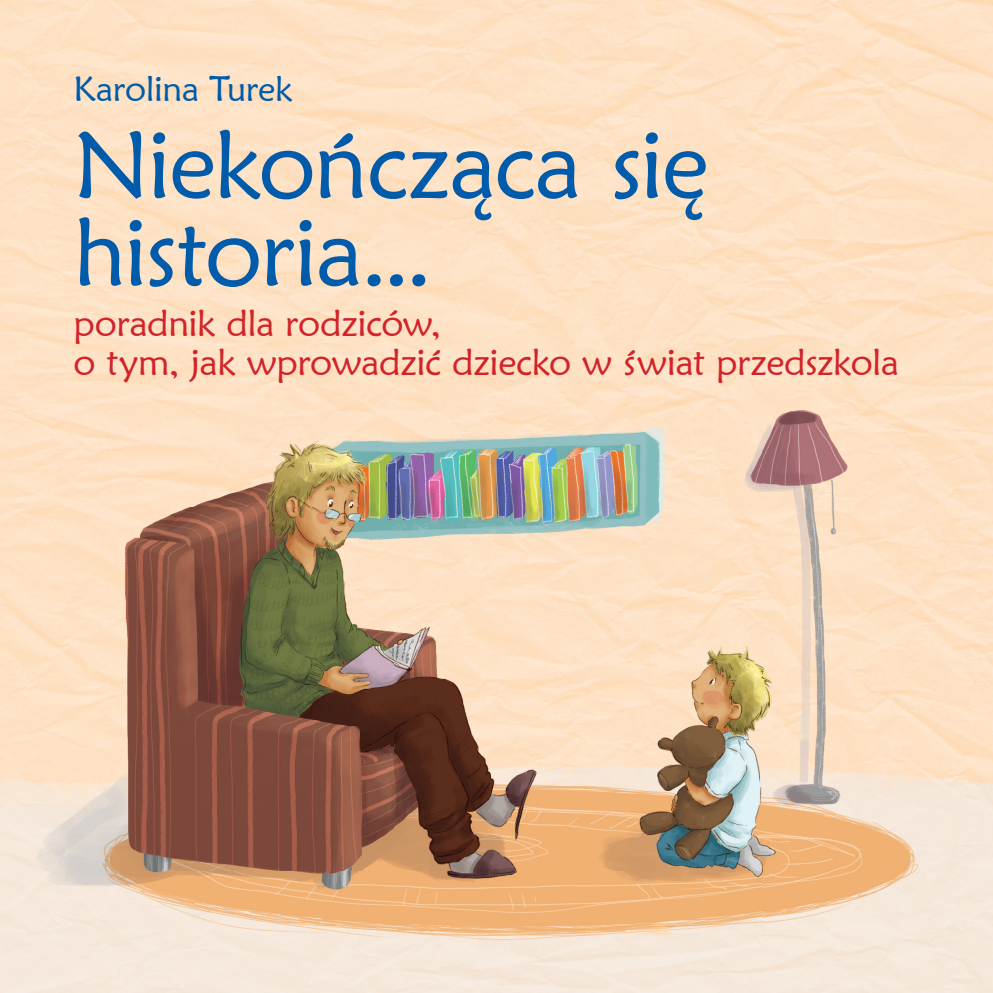
<style>
.page{position:relative;width:993px;height:993px;background:#fff}
.page>*{position:absolute;margin:0;border:0;box-sizing:border-box;transform-origin:0 0}
.t1{font:95.38px/87.5px "Maiandra GDPL";letter-spacing:-.02em;color:#005baa}
.t2{font:36.75px/38.5px "Maiandra GDPL";letter-spacing:-.01em;color:#d2232a}
.t3{font:35px "Maiandra GDPL";letter-spacing:-.01em;color:#005baa}
</style>
<div class="page">
<img style="left:28px;top:144px;width:917px;height:848px">
<p class="t3" style="left:73px;top:67px;width:220px">Karolina Turek</p>
<h1 class="t1" style="left:73px;top:120px;width:636px">Niekończąca się historia...</h1>
<p class="t2" style="left:73px;top:304px;width:827px">poradnik dla rodziców,<br>o tym, jak wprowadzić dziecko w świat przedszkola</p>
</div>
